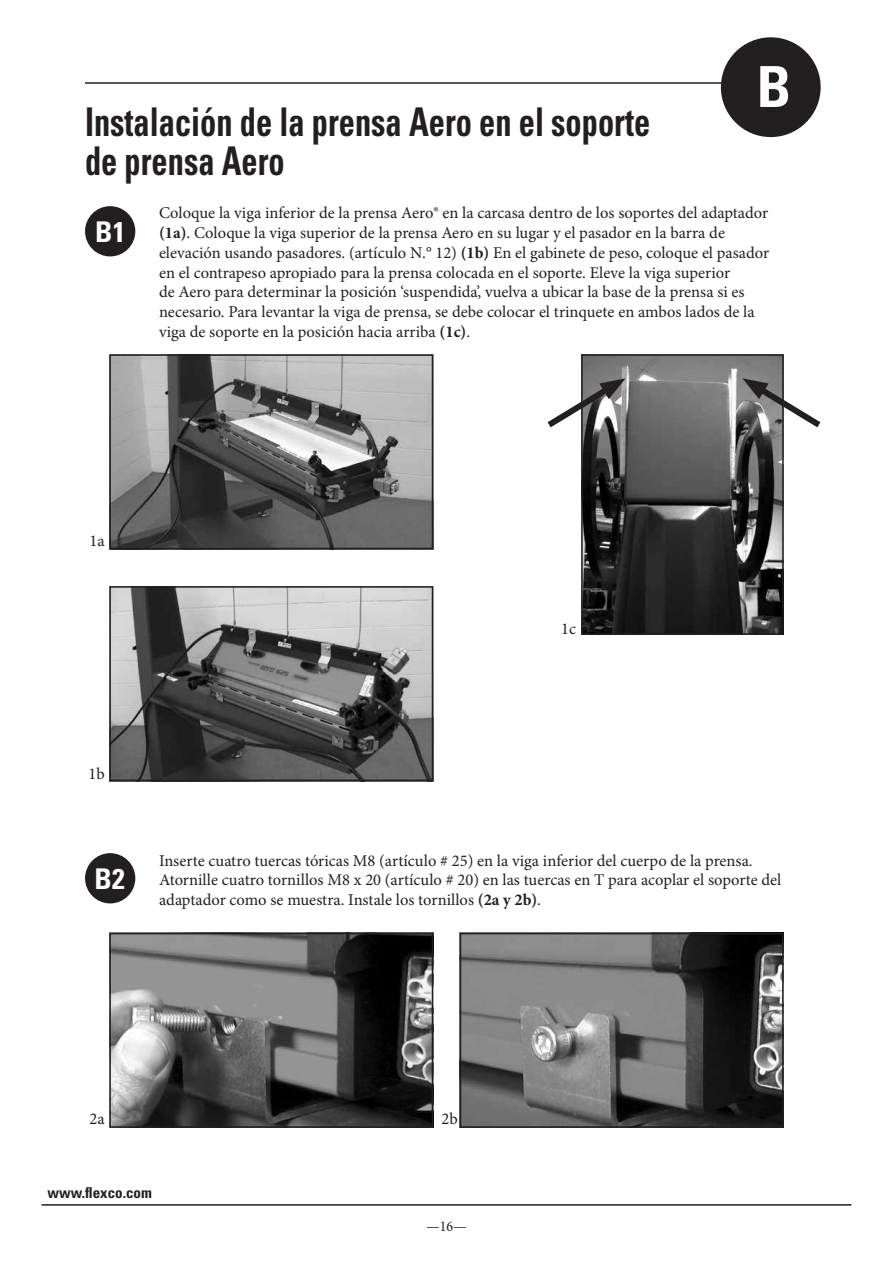
<style>
.page{position:relative;width:893px;height:1263px;background:#fff}
.page>*{position:absolute;margin:0;border:0;box-sizing:border-box;transform-origin:0 0}
.t1{font:700 condensed 56.55px "Univers LT Std";color:#fff}
.t2{font:700 condensed 39.6px/39px "Univers LT Std";color:#231f20;scale:.82 1}
.t3{font:700 condensed 28.5px "Univers LT Std";color:#fff}
.t4{font:16.5px/19.8px "Minion Pro";color:#231f20}
.t5{font:700 condensed 15px "Univers LT Std";color:#231f20}
.t6{font:condensed 15px "Minion Pro";color:#231f20}
.s1{font-weight:700}
</style>
<div class="page">
<hr style="left:41px;top:1204px;width:810px;height:1px;background:#231f20">
<div style="left:721px;top:37px;width:100px;height:100px;background:#231f20;border-radius:50%"></div>
<hr style="left:85px;top:82px;width:723px;height:2px;background:#231f20">
<div style="left:85px;top:206px;width:50px;height:50px;background:#231f20;border-radius:50%"></div>
<div style="left:85px;top:853px;width:50px;height:50px;background:#231f20;border-radius:50%"></div>
<img style="left:584px;top:357px;width:197px;height:275px">
<div style="left:581px;top:354px;width:203px;height:281px;border:2px solid #231f20"></div>
<svg style="left:547px;top:378px;width:79px;height:55px"></svg>
<svg style="left:742px;top:378px;width:79px;height:55px"></svg>
<img style="left:112px;top:357px;width:318px;height:189px">
<div style="left:109px;top:354px;width:324px;height:195px;border:2px solid #231f20"></div>
<img style="left:112px;top:589px;width:318px;height:189px">
<div style="left:109px;top:586px;width:324px;height:195px;border:2px solid #231f20"></div>
<img style="left:112px;top:936px;width:318px;height:189px">
<div style="left:109px;top:933px;width:324px;height:195px;border:2px solid #231f20"></div>
<img style="left:463px;top:936px;width:318px;height:189px">
<div style="left:460px;top:933px;width:324px;height:195px;border:2px solid #231f20"></div>
<h2 class="t2" style="left:85px;top:102px;width:691px">Instalación de la prensa Aero en el soporte de prensa Aero</h2>
<h1 class="t1" style="left:757px;top:52px;width:36px">B</h1>
<h3 class="t3" style="left:95px;top:214px;width:32px">B1</h3>
<p class="t4" style="left:159px;top:203px;width:612px">Coloque la viga inferior de la prensa Aero® en la carcasa dentro de los soportes del adaptador <span class="s1">(1a)</span>. Coloque la viga superior de la prensa Aero en su lugar y el pasador en la barra de elevación usando pasadores. (artículo N.° 12) <span class="s1">(1b)</span> En el gabinete de peso, coloque el pasador en el contrapeso apropiado para la prensa colocada en el soporte. Eleve la viga superior<br>de Aero para determinar la posición ‘suspendida’, vuelva a ubicar la base de la prensa si es necesario. Para levantar la viga de prensa, se debe colocar el trinquete en ambos lados de la viga de soporte en la posición hacia arriba <span class="s1">(1c)</span>.</p>
<p class="t4" style="left:90px;top:531px;width:17px">1a</p>
<p class="t4" style="left:561px;top:619px;width:16px">1c</p>
<p class="t4" style="left:88px;top:764px;width:18px">1b</p>
<h3 class="t3" style="left:95px;top:861px;width:32px">B2</h3>
<p class="t4" style="left:159px;top:850px;width:624px">Inserte cuatro tuercas tóricas M8 (artículo # 25) en la viga inferior del cuerpo de la prensa.<br>Atornille cuatro tornillos M8 x 20 (artículo # 20) en las tuercas en T para acoplar el soporte del adaptador como se muestra. Instale los tornillos <span class="s1">(2a y 2b)</span>.</p>
<p class="t4" style="left:90px;top:1109px;width:17px">2a</p>
<p class="t4" style="left:442px;top:1109px;width:18px">2b</p>
<p class="t5" style="left:47px;top:1183px;width:106px">www.flexco.com</p>
<p class="t6" style="left:426px;top:1218px;width:42px">—16—</p>
</div>
